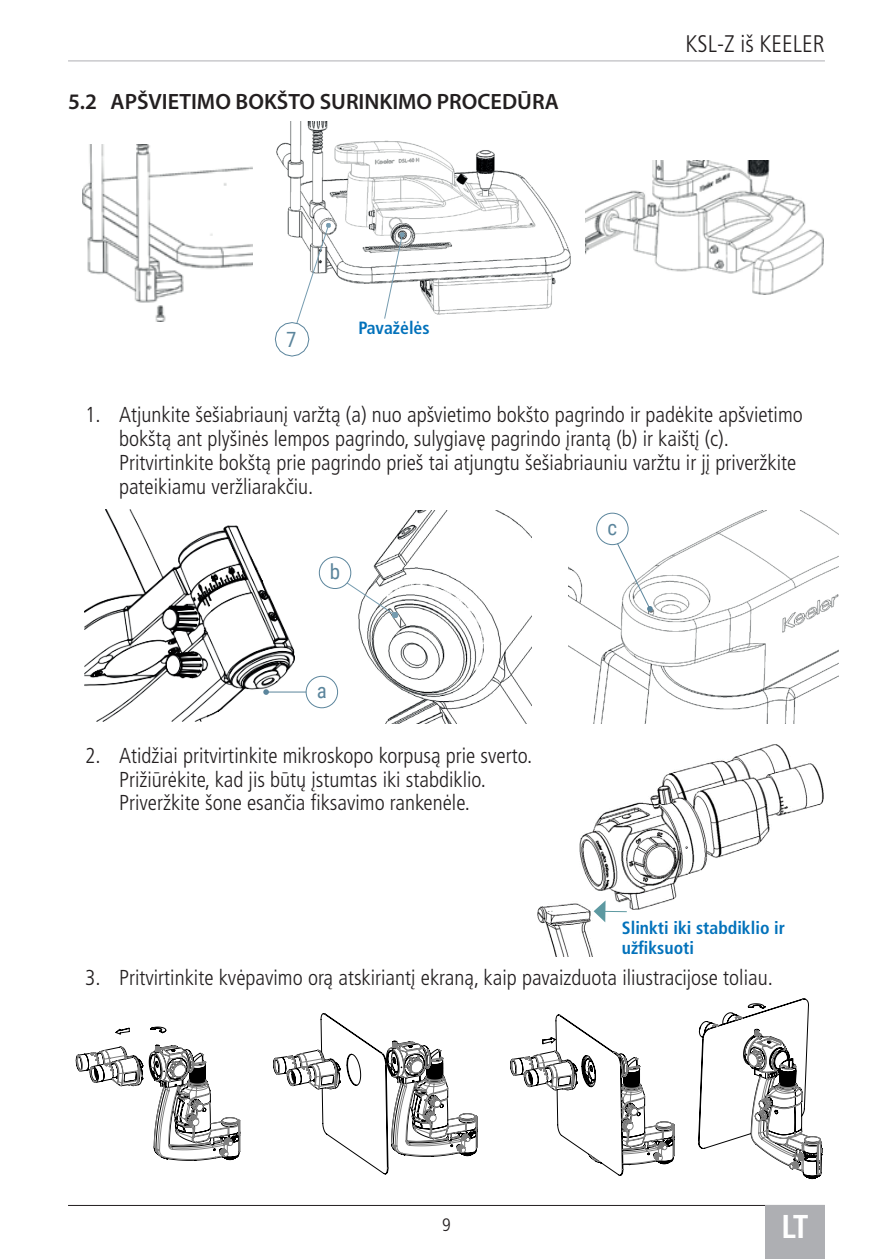
<style>
.page{position:relative;width:893px;height:1259px;background:#fff}
.page>*{position:absolute;margin:0;border:0;box-sizing:border-box;transform-origin:0 0}
.t1{font:700 condensed 33px "Frutiger LT Pro";color:#fff}
.t2{font:300 condensed 24px "Frutiger LT Pro";color:#231f20}
.t3{font:600 22.2px "Myriad Pro";color:#231f20}
.t4{font:300 condensed 21.6px/23.7px "Frutiger LT Pro";color:#231f20}
.t5{font:21px "Roboto Condensed";color:#5b859c}
.t6{font:300 condensed 18px "Frutiger LT Pro";color:#231f20}
.t7{font:700 condensed 17.7px/20.7px "Frutiger LT Pro";color:#0372bb}
</style>
<div class="page">
<hr style="left:68px;top:1205px;width:757px;height:1px;background:#231f20">
<div style="left:765px;top:1205px;width:60px;height:54px;background:#aeafb3"></div>
<hr style="left:68px;top:60px;width:757px;height:1px;background:#aeafb3">
<img style="left:85px;top:509px;width:210px;height:213px">
<div style="left:306px;top:676px;width:32px;height:32px;border:1px solid #5b859c;border-radius:50%"></div>
<hr style="left:266px;top:691px;width:40px;height:1px;background:#5b859c">
<svg style="left:263px;top:689px;width:6px;height:6px"></svg>
<img style="left:358px;top:511px;width:174px;height:212px">
<svg style="left:346px;top:582px;width:52px;height:36px"></svg>
<div style="left:319px;top:556px;width:32px;height:33px;border:1px solid #5b859c;border-radius:50%"></div>
<img style="left:569px;top:511px;width:270px;height:212px">
<div style="left:596px;top:513px;width:32px;height:32px;border:1px solid #5b859c;border-radius:50%"></div>
<svg style="left:616px;top:542px;width:35px;height:68px"></svg>
<div style="left:647px;top:605px;width:6px;height:7px;background:#5b859c;border-radius:2px"></div>
<svg style="left:76px;top:1027px;width:164px;height:133px"></svg>
<svg style="left:273px;top:1013px;width:204px;height:161px"></svg>
<svg style="left:510px;top:1014px;width:164px;height:161px"></svg>
<svg style="left:698px;top:998px;width:124px;height:180px"></svg>
<img style="left:82px;top:145px;width:170px;height:176px">
<img style="left:277px;top:121px;width:294px;height:193px">
<svg style="left:384px;top:232px;width:21px;height:87px"></svg>
<svg style="left:275px;top:223px;width:56px;height:134px"></svg>
<img style="left:585px;top:160px;width:239px;height:134px">
<img style="left:537px;top:744px;width:287px;height:212px">
<svg style="left:594px;top:900px;width:33px;height:22px"></svg>
<p class="t3" style="left:68px;top:88px;width:492px">5.2 APŠVIETIMO BOKŠTO SURINKIMO PROCEDŪRA</p>
<p class="t5" style="left:286px;top:324px;width:12px">7</p>
<p class="t7" style="left:358px;top:318px;width:73px">Pavažėlės</p>
<p class="t2" style="left:685px;top:30px;width:141px">KSL-Z iš KEELER</p>
<p class="t4" style="left:119px;top:403px;width:685px;text-indent:-34px">1. Atjunkite šešiabriaunį varžtą (a) nuo apšvietimo bokšto pagrindo ir padėkite apšvietimo bokštą ant plyšinės lempos pagrindo, sulygiavę pagrindo įrantą (b) ir kaištį (c).<br>Pritvirtinkite bokštą prie pagrindo prieš tai atjungtu šešiabriauniu varžtu ir jį priveržkite pateikiamu veržliarakčiu.</p>
<p class="t5" style="left:330px;top:556px;width:12px">b</p>
<p class="t5" style="left:317px;top:676px;width:12px">a</p>
<p class="t4" style="left:119px;top:744px;width:415px;text-indent:-34px">2. Atidžiai pritvirtinkite mikroskopo korpusą prie sverto.<br>Prižiūrėkite, kad jis būtų įstumtas iki stabdiklio.<br>Priveržkite šone esančia fiksavimo rankenėle.</p>
<p class="t5" style="left:607px;top:513px;width:11px">c</p>
<p class="t7" style="left:622px;top:917px;width:165px">Slinkti iki stabdiklio ir užfiksuoti</p>
<p class="t4" style="left:85px;top:965px;width:689px">3. Pritvirtinkite kvėpavimo orą atskiriantį ekraną, kaip pavaizduota iliustracijose toliau.</p>
<p class="t6" style="left:442px;top:1214px;width:10px">9</p>
<h1 class="t1" style="left:782px;top:1207px;width:29px">LT</h1>
</div>
